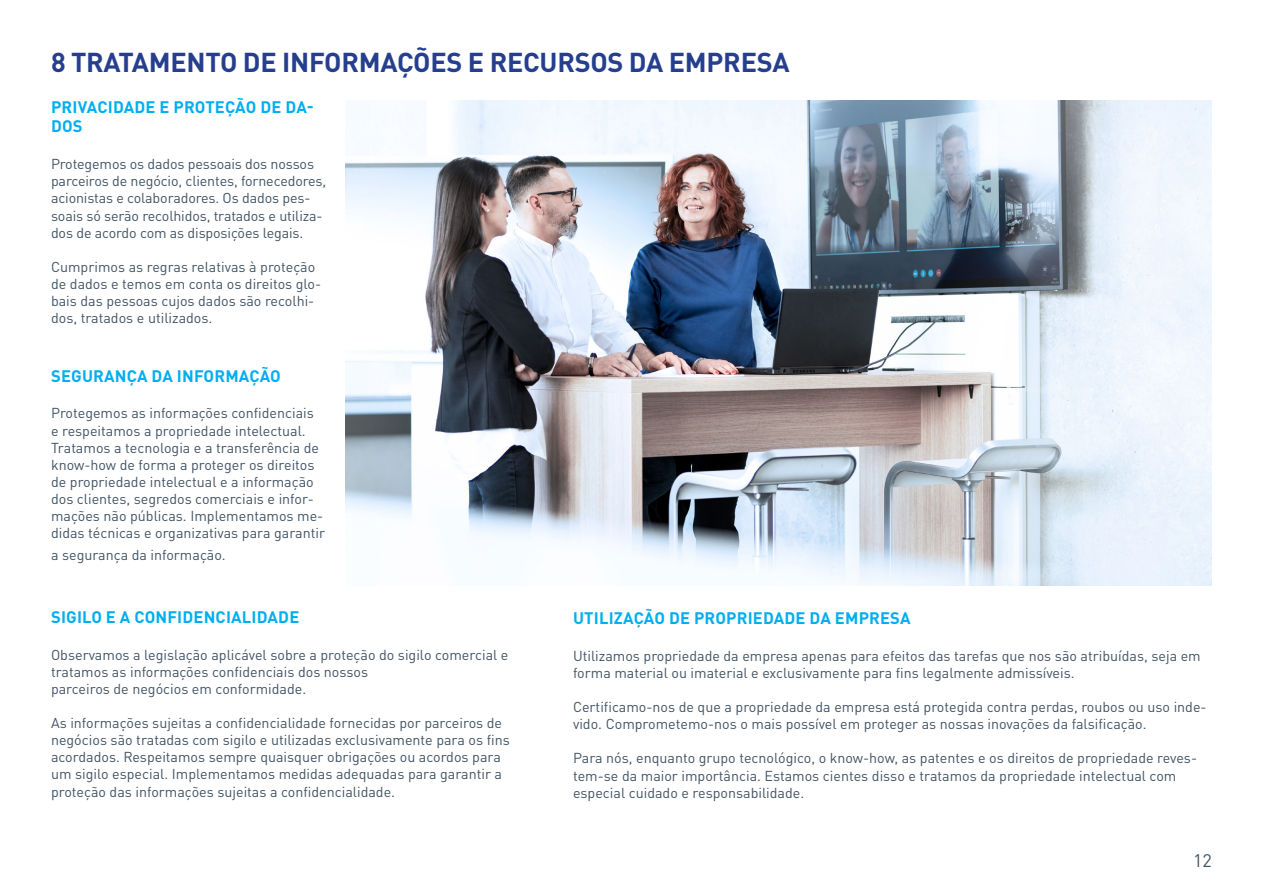
<style>
.page{position:relative;width:1263px;height:893px;background:#fff}
.page>*{position:absolute;margin:0;border:0;box-sizing:border-box;transform-origin:0 0}
.Überschrift{font:700 27px "DIN Pro";letter-spacing:-.01em;color:#253f8e}
.t1{font:18px "DIN Pro";color:#425465}
.Zwischenüberschrift{font:700 16.5px/19.8px "DIN Pro";letter-spacing:.01em;color:#00aeef}
.Fließtext{font:14.25px/17.1px "DIN Pro";color:#425465}
</style>
<div class="page">
<img style="left:346px;top:101px;width:866px;height:485px">
<p class="Überschrift" style="left:51px;top:39px;width:740px">8 TRATAMENTO DE INFORMAÇÕES E RECURSOS DA EMPRESA</p>
<p class="Zwischenüberschrift" style="left:51px;top:95px;width:264px">PRIVACIDADE E PROTEÇÃO DE DA-<br>DOS</p>
<p class="Fließtext" style="left:51px;top:154px;width:277px">Protegemos os dados pessoais dos nossos parceiros de negócio, clientes, fornecedores, acionistas e colaboradores. Os dados pes&shy;soais só serão recolhidos, tratados e utiliza&shy;dos de acordo com as disposições legais.</p>
<p class="Fließtext" style="left:51px;top:257px;width:272px">Cumprimos as regras relativas à proteção de dados e temos em conta os direitos glo&shy;bais das pessoas cujos dados são recolhi&shy;dos, tratados e utilizados.</p>
<p class="Zwischenüberschrift" style="left:51px;top:364px;width:231px">SEGURANÇA DA INFORMAÇÃO</p>
<p class="Fließtext" style="left:51px;top:403px;width:275px">Protegemos as informações confidenciais<br>e respeitamos a propriedade intelectual.<br>Tratamos a tecnologia e a transferência de know-how de forma a proteger os direitos de propriedade intelectual e a informação dos clientes, segredos comerciais e infor&shy;mações não públicas. Implementamos me&shy;didas técnicas e organizativas para garantir</p>
<p class="Fließtext" style="left:51px;top:545px;width:174px">a segurança da informação.</p>
<p class="Zwischenüberschrift" style="left:51px;top:605px;width:250px">SIGILO E A CONFIDENCIALIDADE</p>
<p class="Fließtext" style="left:51px;top:645px;width:459px">Observamos a legislação aplicável sobre a proteção do sigilo comercial e tratamos as informações confidenciais dos nossos<br>parceiros de negócios em conformidade.</p>
<p class="Fließtext" style="left:51px;top:713px;width:460px">As informações sujeitas a confidencialidade fornecidas por parceiros de negócios são tratadas com sigilo e utilizadas exclusivamente para os fins acordados. Respeitamos sempre quaisquer obrigações ou acordos para um sigilo especial. Implementamos medidas adequadas para garantir a proteção das informações sujeitas a confidencialidade.</p>
<p class="Zwischenüberschrift" style="left:573px;top:606px;width:339px">UTILIZAÇÃO DE PROPRIEDADE DA EMPRESA</p>
<p class="Fließtext" style="left:573px;top:646px;width:629px">Utilizamos propriedade da empresa apenas para efeitos das tarefas que nos são atribuídas, seja em forma material ou imaterial e exclusivamente para fins legalmente admissíveis.</p>
<p class="Fließtext" style="left:573px;top:697px;width:635px">Certificamo-nos de que a propriedade da empresa está protegida contra perdas, roubos ou uso inde&shy;vido. Comprometemo-nos o mais possível em proteger as nossas inovações da falsificação.</p>
<p class="Fließtext" style="left:573px;top:748px;width:626px">Para nós, enquanto grupo tecnológico, o know-how, as patentes e os direitos de propriedade reves&shy;tem-se da maior importância. Estamos cientes disso e tratamos da propriedade intelectual com especial cuidado e responsabilidade.</p>
<p class="t1" style="left:1193px;top:847px;width:20px">12</p>
</div>
